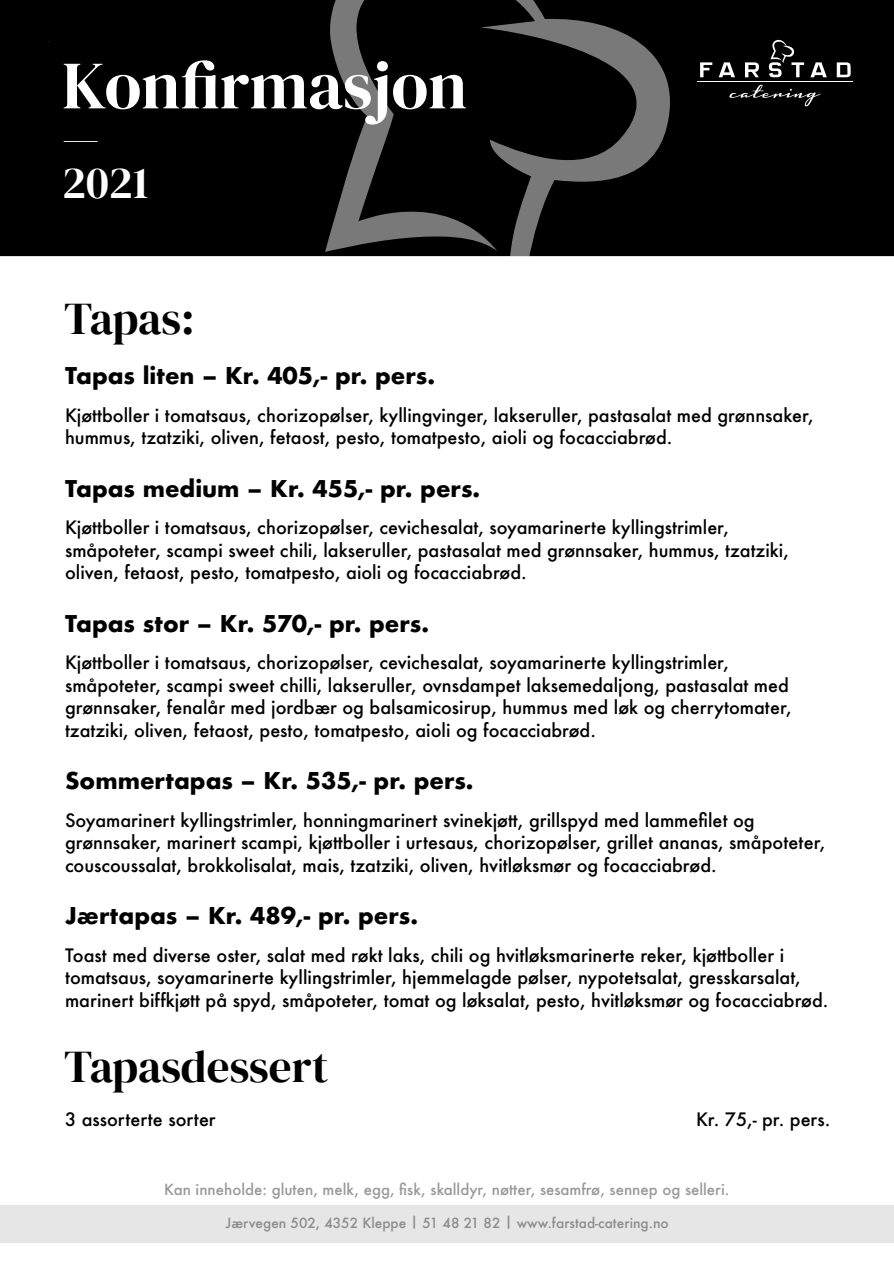
<style>
.page{position:relative;width:894px;height:1263px;background:#fff}
.page>*{position:absolute;margin:0;border:0;box-sizing:border-box;transform-origin:0 0}
.t1{font:67.5px "DM Serif Display";color:#fff}
.t2{font:45px "DM Serif Display";color:#000}
.t3{font:45px/45px "DM Serif Display";color:#fff}
.t4{font:700 22.5px "Futura";color:#000}
.t5{font:500 18px/22.5px "Futura";color:#000}
.t6{font:500 15px "Futura";color:#999}
.t7{font:500 13.65px "Futura";color:#8c8c8c}
</style>
<div class="page">
<div style="left:0;top:0;width:893px;height:256px;background:#000"></div>
<svg style="left:324px;top:0;width:364px;height:256px;background:#1c1c1c"></svg>
<div style="left:0;top:1204px;width:893px;height:38px;background:#e6e6e6"></div>
<hr style="left:697px;top:81px;width:155px;height:1px;background:#fff">
<svg style="left:699px;top:62px;width:13px;height:15px"></svg>
<svg style="left:718px;top:62px;width:16px;height:15px"></svg>
<svg style="left:744px;top:62px;width:14px;height:15px"></svg>
<svg style="left:768px;top:39px;width:35px;height:38px"></svg>
<svg style="left:810px;top:62px;width:16px;height:15px"></svg>
<svg style="left:836px;top:62px;width:14px;height:15px"></svg>
<svg style="left:729px;top:85px;width:91px;height:21px;background:#1d1d1d"></svg>
<h1 class="t1" style="left:62px;top:38px;width:406px">Konfirmasjon</h1>
<h2 class="t3" style="left:62px;top:115px;width:88px">—<br>2021</h2>
<h2 class="t2" style="left:64px;top:287px;width:132px">Tapas:</h2>
<p class="t4" style="left:65px;top:366px;width:371px">Tapas liten – Kr. 405,- pr. pers.</p>
<p class="t5" style="left:65px;top:405px;width:749px">Kjøttboller i tomatsaus, chorizopølser, kyllingvinger, lakseruller, pastasalat med grønnsaker, hummus, tzatziki, oliven, fetaost, pesto, tomatpesto, aioli og focacciabrød.</p>
<p class="t4" style="left:65px;top:478px;width:416px">Tapas medium – Kr. 455,- pr. pers.</p>
<p class="t5" style="left:65px;top:518px;width:725px">Kjøttboller i tomatsaus, chorizopølser, cevichesalat, soyamarinerte kyllingstrimler, småpoteter, scampi sweet chili, lakseruller, pastasalat med grønnsaker, hummus, tzatziki, oliven, fetaost, pesto, tomatpesto, aioli og focacciabrød.</p>
<p class="t4" style="left:65px;top:613px;width:365px">Tapas stor – Kr. 570,- pr. pers.</p>
<p class="t5" style="left:65px;top:653px;width:727px">Kjøttboller i tomatsaus, chorizopølser, cevichesalat, soyamarinerte kyllingstrimler, småpoteter, scampi sweet chilli, lakseruller, ovnsdampet laksemedaljong, pastasalat med grønnsaker, fenalår med jordbær og balsamicosirup, hummus med løk og cherrytomater, tzatziki, oliven, fetaost, pesto, tomatpesto, aioli og focacciabrød.</p>
<p class="t4" style="left:65px;top:770px;width:410px">Sommertapas – Kr. 535,- pr. pers.</p>
<p class="t5" style="left:65px;top:810px;width:761px">Soyamarinert kyllingstrimler, honningmarinert svinekjøtt, grillspyd med lammefilet og grønnsaker, marinert scampi, kjøttboller i urtesaus, chorizopølser, grillet ananas, småpoteter, couscoussalat, brokkolisalat, mais, tzatziki, oliven, hvitløksmør og focacciabrød.</p>
<p class="t4" style="left:65px;top:905px;width:354px">Jærtapas – Kr. 489,- pr. pers.</p>
<p class="t5" style="left:65px;top:945px;width:764px">Toast med diverse oster, salat med røkt laks, chili og hvitløksmarinerte reker, kjøttboller i tomatsaus, soyamarinerte kyllingstrimler, hjemmelagde pølser, nypotetsalat, gresskarsalat, marinert biffkjøtt på spyd, småpoteter, tomat og løksalat, pesto, hvitløksmør og focacciabrød.</p>
<h2 class="t2" style="left:64px;top:1035px;width:265px">Tapasdessert</h2>
<p class="t5" style="left:65px;top:1109px;width:152px">3 assorterte sorter</p>
<p class="t5" style="left:695px;top:1109px;width:136px">Kr. 75,- pr. pers.</p>
<p class="t6" style="left:164px;top:1182px;width:566px">Kan inneholde: gluten, melk, egg, fisk, skalldyr, nøtter, sesamfrø, sennep og selleri.</p>
<p class="t7" style="left:226px;top:1216px;width:444px">Jærvegen 502, 4352 Kleppe | 51 48 21 82 | www.farstad-catering.no</p>
</div>
